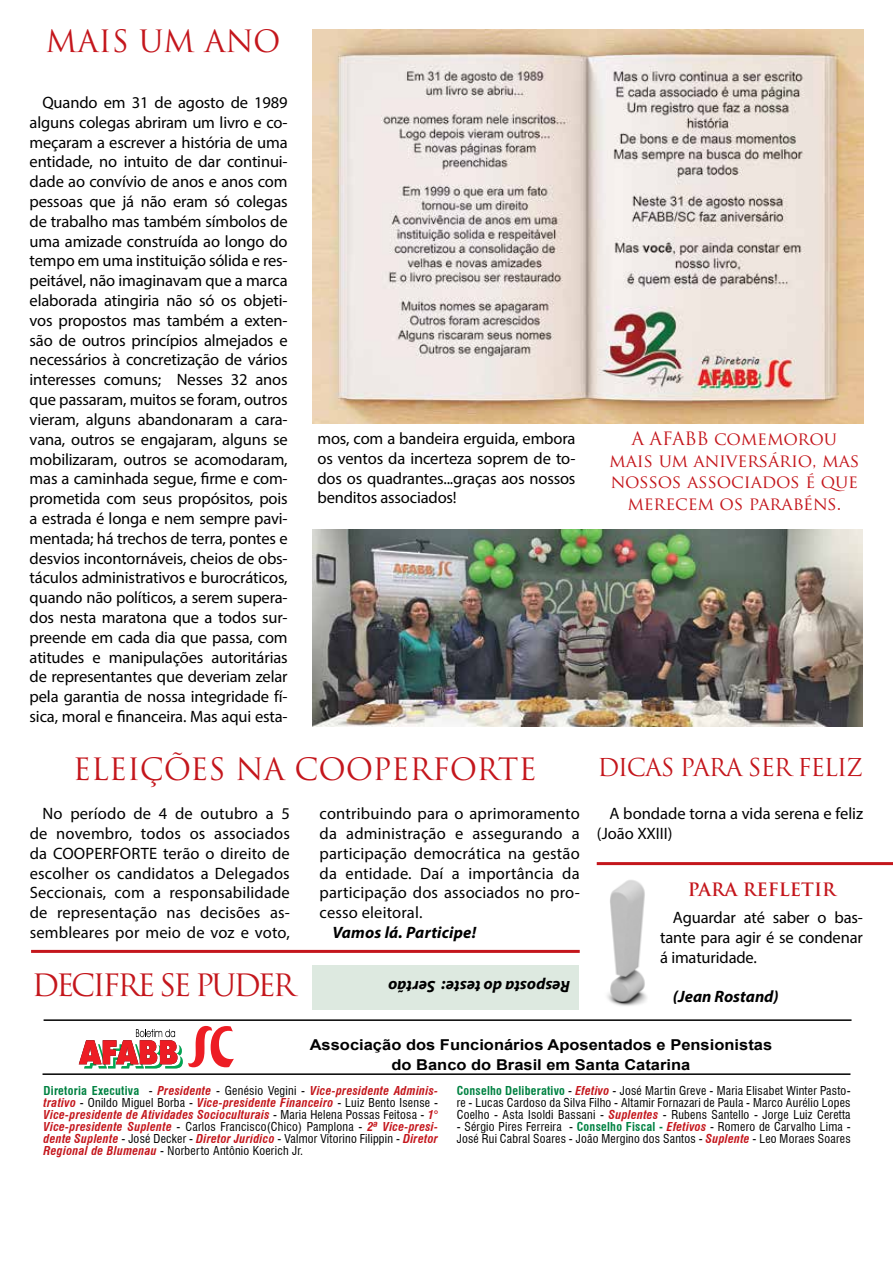
<style>
.page{position:relative;width:893px;height:1263px;background:#fff}
.page>*{position:absolute;margin:0;border:0;box-sizing:border-box;transform-origin:0 0}
.t1{font:30px "Trajan Pro";letter-spacing:-.015em;color:#c4161c}
.t2{font:30px "Trajan Pro";letter-spacing:-.1em;color:#c4161c}
.t3{font:24px "Trajan Pro";letter-spacing:-.05em;color:#c4161c}
.t4{font:18px/21.6px "Trajan Pro";letter-spacing:-.01em;color:#c4161c;text-align:center}
.t5{font:700 18px "Trajan Pro";color:#c4161c}
.t6{font:16.5px/19.8px "Myriad Pro";letter-spacing:-.01em;color:#000;text-align:justify}
.t7{font:italic 700 16.5px "Myriad Pro";color:#000}
.t8{font:700 15px/19.5px "Arial";color:#000;text-align:center;scale:1.1 1}
.t9{font:italic 700 condensed 12px/12px "Swiss 721 BT";letter-spacing:.02em;color:#c4161c;text-align:justify}
.t10{font:condensed 12px/12px "Swiss 721 BT";letter-spacing:.02em;color:#000;text-align:justify}
.s1{font-style:normal;color:#008242}
.s2{font-weight:400;font-style:normal;color:#000}
.s3{font-weight:700;color:#008242}
.s4{font-weight:700;font-style:italic;color:#c4161c}
</style>
<div class="page">
<svg style="left:79px;top:1026px;width:155px;height:42px"></svg>
<hr style="left:44px;top:1019px;width:807px;height:2px;background:#000">
<hr style="left:43px;top:1073px;width:807px;height:2px;background:#000">
<div style="left:312px;top:966px;width:266px;height:44px;background:#dde9e0"></div>
<hr style="left:31px;top:950px;width:549px;height:3px;background:#c4161c">
<img style="left:597px;top:865px;width:63px;height:141px">
<hr style="left:597px;top:862px;width:296px;height:3px;background:#c4161c">
<img style="left:313px;top:529px;width:549px;height:197px">
<img style="left:312px;top:30px;width:551px;height:393px">
<h1 class="t1" style="left:46px;top:22px;width:236px">MAIS UM ANO</h1>
<p class="t6" style="left:30px;top:92px;width:260px;text-indent:13px">Quando em 31 de agosto de 1989 alguns colegas abriram um livro e co&shy;meçaram a escrever a história de uma entidade, no intuito de dar continui&shy;dade ao convívio de anos e anos com pessoas que já não eram só colegas de trabalho mas também símbolos de uma amizade construída ao longo do tempo em uma instituição sólida e res&shy;peitável, não imaginavam que a marca elaborada atingiria não só os objeti&shy;vos propostos mas também a exten&shy;são de outros princípios almejados e necessários à concretização de vários interesses comuns; Nesses 32 anos que passaram, muitos se foram, outros vieram, alguns abandonaram a cara&shy;vana, outros se engajaram, alguns se mobilizaram, outros se acomodaram, mas a caminhada segue, firme e com&shy;prometida com seus propósitos, pois a estrada é longa e nem sempre pavi&shy;mentada; há trechos de terra, pontes e desvios incontornáveis, cheios de obs&shy;táculos administrativos e burocráticos, quando não políticos, a serem supera&shy;dos nesta maratona que a todos sur&shy;preende em cada dia que passa, com atitudes e manipulações autoritárias de representantes que deveriam zelar pela garantia de nossa integridade fí&shy;sica, moral e financeira. Mas aqui esta-</p>
<p class="t6" style="left:317px;top:428px;width:260px">mos, com a bandeira erguida, embora os ventos da incerteza soprem de to&shy;dos os quadrantes...graças aos nossos benditos associados!</p>
<p class="t4" style="left:609px;top:428px;width:252px">A AFABB comemorou mais um aniversário, mas nossos associados é que merecem os parabéns.</p>
<h1 class="t1" style="left:73px;top:750px;width:465px">ELEIÇÕES NA COOPERFORTE</h1>
<p class="t6" style="left:30px;top:803px;width:262px;text-indent:13px">No período de 4 de outubro a 5 de novembro, todos os associados da COOPERFORTE terão o direito de escolher os candidatos a Delegados Seccionais, com a responsabilidade de representação nas decisões as&shy;sembleares por meio de voz e voto,</p>
<p class="t6" style="left:320px;top:803px;width:262px">contribuindo para o aprimoramento da administração e assegurando a participação democrática na gestão da entidade. Daí a importância da participação dos associados no pro&shy;cesso eleitoral.</p>
<p class="t7" style="left:332px;top:922px;width:145px">Vamos lá. Participe!</p>
<h1 class="t2" style="left:32px;top:965px;width:265px">DECIFRE SE PUDER</h1>
<p class="t7" style="left:570px;top:997px;width:183px;rotate:-180deg">Resposta do teste: Sertão</p>
<h2 class="t3" style="left:597px;top:751px;width:267px">DICAS PARA SER FELIZ</h2>
<p class="t6" style="left:597px;top:803px;width:268px;text-indent:13px">A bondade torna a vida serena e feliz (João XXIII)</p>
<p class="t5" style="left:688px;top:878px;width:150px">PARA REFLETIR</p>
<p class="t6" style="left:660px;top:907px;width:204px;text-indent:13px">Aguardar até saber o bas&shy;tante para agir é se condenar á imaturidade.</p>
<p class="t7" style="left:673px;top:986px;width:107px">(Jean Rostand)</p>
<p class="t8" style="left:310px;top:1035px;width:422px">Associação dos Funcionários Aposentados e Pensionistas do Banco do Brasil em Santa Catarina</p>
<p class="t9" style="left:44px;top:1085px;width:396px"><span class="s1">Diretoria Executiva</span> <span class="s2">-</span> Presidente <span class="s2">- Genésio Vegini -</span> Vice-presidente Adminis&shy;trativo <span class="s2">- Onildo Miguel Borba -</span> Vice-presidente Financeiro <span class="s2">- Luiz Bento Isense - </span>Vice-presidente de Atividades Socioculturais <span class="s2">- Maria Helena Possas Feitosa -</span> 1° Vice-presidente Suplente <span class="s2">- Carlos Francisco(Chico) Pamplona -</span> 2ª Vice-presi&shy;dente Suplente <span class="s2">- José Decker -</span> Diretor Jurídico <span class="s2">- Valmor Vitorino Filippin -</span> Diretor Regional de Blumenau <span class="s2">- Norberto Antônio Koerich Jr.</span></p>
<p class="t10" style="left:457px;top:1085px;width:395px"><span class="s3">Conselho Deliberativo</span> - <span class="s4">Efetivo</span> - José Martin Greve - Maria Elisabet Winter Pasto&shy;re - Lucas Cardoso da Silva Filho - Altamir Fornazari de Paula - Marco Aurélio Lopes Coelho - Asta Isoldi Bassani - <span class="s4">Suplentes</span> - Rubens Santello - Jorge Luiz Ceretta</p>
<p class="t10" style="left:457px;top:1121px;width:395px">- Sérgio Pires Ferreira - <span class="s3">Conselho Fiscal -</span> <span class="s4">Efetivos</span> - Romero de Carvalho Lima -<br>José Rui Cabral Soares - João Mergino dos Santos - <span class="s4">Suplente</span> - Leo Moraes Soares</p>
</div>
